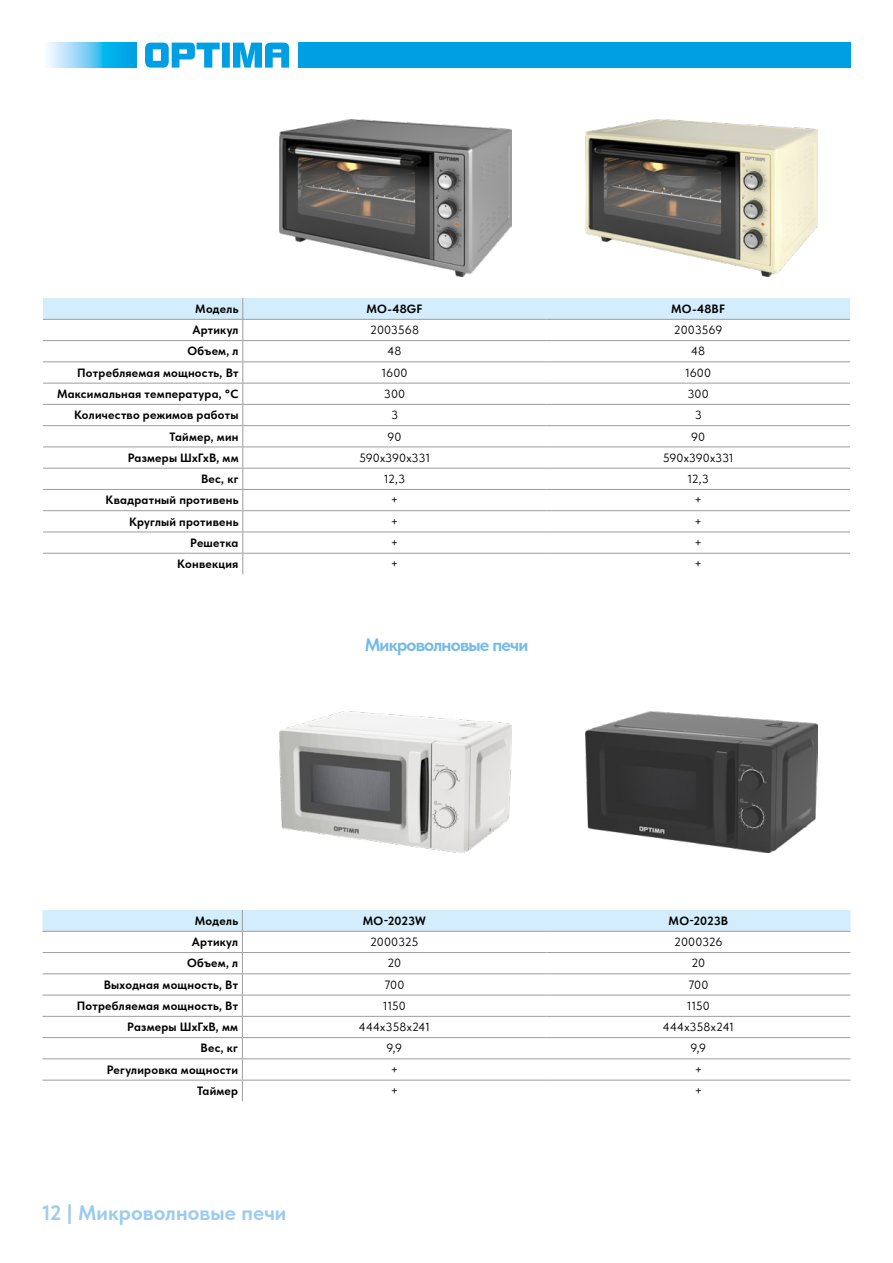
<style>
.page{position:relative;width:893px;height:1263px;background:#fff}
.page>*{position:absolute;margin:0;border:0;box-sizing:border-box;transform-origin:0 0}
.t1{font:700 21px "Tilda Sans";letter-spacing:.005em;color:#9dcbee}
.t2{font:700 18px "Tilda Sans";letter-spacing:-.045em;color:#73bae8}
.t3{font:700 12px "Tilda Sans";letter-spacing:.02em;color:#000}
.t4{font:12px "Tilda Sans";color:#000}
.t5{font:12px "Tilda Sans";letter-spacing:-.02em;color:#000}
</style>
<div class="page">
<svg style="left:145px;top:43px;width:144px;height:25px"></svg>
<div style="left:298px;top:43px;width:552px;height:25px;background:#009fe3"></div>
<svg style="left:47px;top:43px;width:89px;height:25px;background:#61c8f2"></svg>
<img style="left:279px;top:711px;width:233px;height:142px">
<img style="left:586px;top:711px;width:232px;height:142px">
<svg style="left:43px;top:910px;width:807px;height:191px"></svg>
<hr style="left:546px;top:1080px;width:304px;height:1px;background:#9d9d9c">
<svg style="left:43px;top:298px;width:807px;height:276px"></svg>
<hr style="left:546px;top:553px;width:304px;height:1px;background:#9d9d9c">
<img style="left:586px;top:119px;width:231px;height:157px">
<img style="left:280px;top:119px;width:231px;height:157px">
<p class="t3" style="left:195px;top:302px;width:45px">Модель</p>
<p class="t3" style="left:367px;top:302px;width:58px">MO-48GF</p>
<p class="t3" style="left:671px;top:302px;width:55px">MO-48BF</p>
<p class="t3" style="left:192px;top:323px;width:48px">Артикул</p>
<p class="t4" style="left:370px;top:323px;width:50px">2003568</p>
<p class="t4" style="left:674px;top:323px;width:50px">2003569</p>
<p class="t3" style="left:188px;top:344px;width:52px">Объем, л</p>
<p class="t4" style="left:388px;top:345px;width:16px">48</p>
<p class="t4" style="left:691px;top:345px;width:16px">48</p>
<p class="t3" style="left:77px;top:366px;width:163px">Потребляемая мощность, Вт</p>
<p class="t4" style="left:382px;top:366px;width:27px">1600</p>
<p class="t4" style="left:685px;top:366px;width:27px">1600</p>
<p class="t3" style="left:57px;top:387px;width:183px">Максимальная температура, °C</p>
<p class="t4" style="left:384px;top:387px;width:23px">300</p>
<p class="t4" style="left:688px;top:387px;width:23px">300</p>
<p class="t3" style="left:74px;top:408px;width:166px">Количество режимов работы</p>
<p class="t4" style="left:391px;top:408px;width:9px">3</p>
<p class="t4" style="left:695px;top:408px;width:9px">3</p>
<p class="t3" style="left:170px;top:430px;width:70px">Таймер, мин</p>
<p class="t4" style="left:388px;top:430px;width:16px">90</p>
<p class="t4" style="left:691px;top:430px;width:16px">90</p>
<p class="t3" style="left:128px;top:451px;width:112px">Размеры ШхГхВ, мм</p>
<p class="t4" style="left:359px;top:451px;width:73px">590х390х331</p>
<p class="t4" style="left:663px;top:451px;width:73px">590х390х331</p>
<p class="t3" style="left:201px;top:472px;width:39px">Вес, кг</p>
<p class="t4" style="left:384px;top:472px;width:23px">12,3</p>
<p class="t4" style="left:687px;top:472px;width:23px">12,3</p>
<p class="t3" style="left:106px;top:493px;width:134px">Квадратный противень</p>
<p class="t4" style="left:391px;top:493px;width:9px">+</p>
<p class="t4" style="left:694px;top:493px;width:9px">+</p>
<p class="t3" style="left:129px;top:515px;width:111px">Круглый противень</p>
<p class="t4" style="left:391px;top:515px;width:9px">+</p>
<p class="t4" style="left:694px;top:515px;width:9px">+</p>
<p class="t3" style="left:190px;top:536px;width:50px">Решетка</p>
<p class="t4" style="left:391px;top:536px;width:9px">+</p>
<p class="t4" style="left:694px;top:536px;width:9px">+</p>
<p class="t3" style="left:177px;top:557px;width:63px">Конвекция</p>
<p class="t4" style="left:391px;top:557px;width:9px">+</p>
<p class="t4" style="left:694px;top:557px;width:9px">+</p>
<h2 class="t2" style="left:365px;top:635px;width:165px">Микроволновые печи</h2>
<p class="t3" style="left:195px;top:914px;width:45px">Модель</p>
<p class="t3" style="left:363px;top:914px;width:64px">MO-2023W</p>
<p class="t3" style="left:669px;top:914px;width:61px">MO-2023B</p>
<p class="t3" style="left:192px;top:935px;width:48px">Артикул</p>
<p class="t4" style="left:370px;top:935px;width:50px">2000325</p>
<p class="t5" style="left:674px;top:935px;width:50px">2000326</p>
<p class="t3" style="left:187px;top:956px;width:52px">Объем, л</p>
<p class="t4" style="left:387px;top:956px;width:15px">20</p>
<p class="t4" style="left:691px;top:956px;width:15px">20</p>
<p class="t3" style="left:104px;top:978px;width:136px">Выходная мощность, Вт</p>
<p class="t4" style="left:384px;top:978px;width:22px">700</p>
<p class="t4" style="left:688px;top:978px;width:22px">700</p>
<p class="t3" style="left:77px;top:999px;width:163px">Потребляемая мощность, Вт</p>
<p class="t4" style="left:383px;top:999px;width:24px">1150</p>
<p class="t4" style="left:687px;top:999px;width:24px">1150</p>
<p class="t3" style="left:127px;top:1020px;width:112px">Размеры ШхГхВ, мм</p>
<p class="t4" style="left:359px;top:1020px;width:73px">444х358х241</p>
<p class="t4" style="left:663px;top:1020px;width:73px">444х358х241</p>
<p class="t3" style="left:201px;top:1041px;width:39px">Вес, кг</p>
<p class="t4" style="left:386px;top:1042px;width:17px">9,9</p>
<p class="t4" style="left:690px;top:1042px;width:17px">9,9</p>
<p class="t3" style="left:107px;top:1063px;width:133px">Регулировка мощности</p>
<p class="t4" style="left:391px;top:1063px;width:9px">+</p>
<p class="t4" style="left:695px;top:1063px;width:9px">+</p>
<p class="t3" style="left:197px;top:1084px;width:43px">Таймер</p>
<p class="t4" style="left:391px;top:1084px;width:9px">+</p>
<p class="t4" style="left:695px;top:1084px;width:9px">+</p>
<h1 class="t1" style="left:43px;top:1201px;width:245px">12 | Микроволновые печи</h1>
</div>
